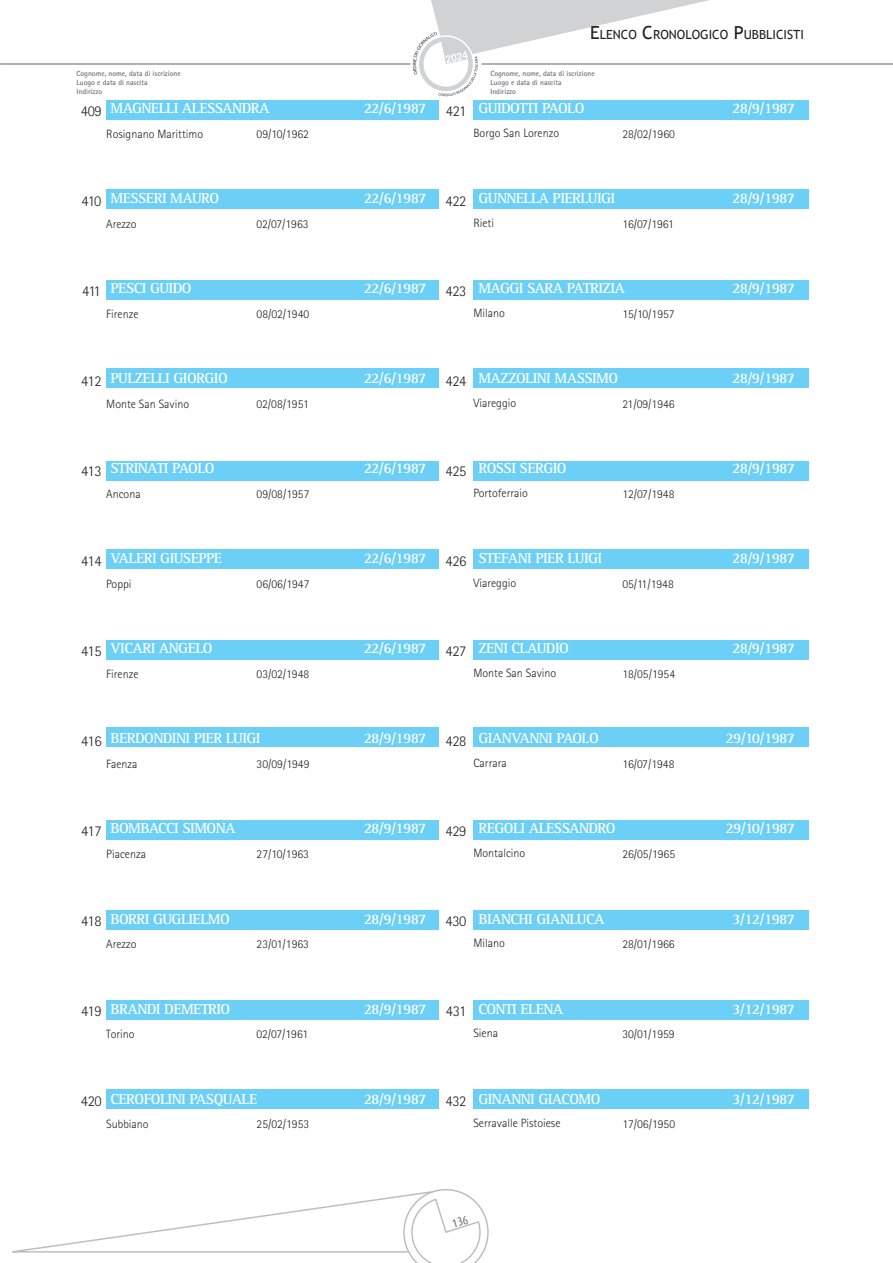
<style>
.page{position:relative;width:893px;height:1263px;background:#fff}
.page>*{position:absolute;margin:0;border:0;box-sizing:border-box;transform-origin:0 0}
.t1{font:700 15px "Rotis Serif";letter-spacing:-.04em;color:#fff}
.t2{font:300 15px "Rotis Sans Serif";letter-spacing:-.025em;color:#231f20}
.t3{font:12.6px "Trebuchet MS";color:#231f20}
.t4{font:300 12px "Rotis Sans Serif";color:#231f20}
.t5{font:700 7.5px/9px "Rotis Sans Serif";color:#6f7073}
.s1{font-size:18px}
</style>
<div class="page">
<hr style="left:481px;top:63px;width:412px;height:2px;background:#939598">
<hr style="left:0;top:63px;width:410px;height:2px;background:#939598">
<svg style="left:413px;top:0;width:332px;height:96px"></svg>
<div style="left:78px;top:1000px;width:731px;height:19px;background:#6bcff6"></div>
<div style="left:78px;top:1090px;width:731px;height:19px;background:#6bcff6"></div>
<div style="left:78px;top:550px;width:731px;height:19px;background:#6bcff6"></div>
<div style="left:78px;top:461px;width:731px;height:19px;background:#6bcff6"></div>
<div style="left:78px;top:368px;width:731px;height:19px;background:#6bcff6"></div>
<div style="left:78px;top:281px;width:731px;height:19px;background:#6bcff6"></div>
<div style="left:78px;top:910px;width:731px;height:19px;background:#6bcff6"></div>
<div style="left:78px;top:820px;width:731px;height:19px;background:#6bcff6"></div>
<div style="left:78px;top:727px;width:731px;height:20px;background:#6bcff6"></div>
<div style="left:78px;top:641px;width:731px;height:19px;background:#6bcff6"></div>
<div style="left:78px;top:190px;width:731px;height:19px;background:#6bcff6"></div>
<div style="left:78px;top:100px;width:731px;height:19px;background:#6bcff6"></div>
<div style="left:77px;top:100px;width:29px;height:1079px;background:#fff"></div>
<div style="left:439px;top:100px;width:34px;height:1079px;background:#fff"></div>
<svg style="left:12px;top:1189px;width:477px;height:74px"></svg>
<p class="t3" style="left:590px;top:28px;width:215px"><span class="s1">E</span>LENCO <span class="s1">C</span>RONOLOGICO <span class="s1">P</span>UBBLICISTI</p>
<p class="t5" style="left:77px;top:69px;width:106px">Cognome, nome, data di iscrizione<br>Luogo e data di nascita<br>Indirizzo</p>
<p class="t5" style="left:490px;top:69px;width:106px">Cognome, nome, data di iscrizione<br>Luogo e data di nascita<br>Indirizzo</p>
<p class="t2" style="left:81px;top:102px;width:22px">409</p>
<p class="t1" style="left:111px;top:100px;width:161px">MAGNELLI ALESSANDRA</p>
<p class="t1" style="left:364px;top:100px;width:64px">22/6/1987</p>
<p class="t2" style="left:446px;top:102px;width:22px">421</p>
<p class="t1" style="left:478px;top:100px;width:107px">GUIDOTTI PAOLO</p>
<p class="t4" style="left:106px;top:127px;width:98px">Rosignano Marittimo</p>
<p class="t4" style="left:257px;top:127px;width:54px">09/10/1962</p>
<p class="t4" style="left:473px;top:126px;width:87px">Borgo San Lorenzo</p>
<p class="t4" style="left:622px;top:127px;width:54px">28/02/1960</p>
<p class="t2" style="left:82px;top:192px;width:21px">410</p>
<p class="t1" style="left:111px;top:190px;width:110px">MESSERI MAURO</p>
<p class="t1" style="left:364px;top:190px;width:64px">22/6/1987</p>
<p class="t2" style="left:446px;top:192px;width:22px">422</p>
<p class="t1" style="left:478px;top:190px;width:138px">GUNNELLA PIERLUIGI</p>
<p class="t4" style="left:106px;top:217px;width:32px">Arezzo</p>
<p class="t4" style="left:257px;top:217px;width:53px">02/07/1963</p>
<p class="t4" style="left:473px;top:216px;width:22px">Rieti</p>
<p class="t4" style="left:622px;top:217px;width:53px">16/07/1961</p>
<p class="t2" style="left:82px;top:282px;width:20px">411</p>
<p class="t1" style="left:111px;top:280px;width:83px">PESCI GUIDO</p>
<p class="t1" style="left:364px;top:280px;width:64px">22/6/1987</p>
<p class="t2" style="left:446px;top:282px;width:22px">423</p>
<p class="t1" style="left:478px;top:280px;width:148px">MAGGI SARA PATRIZIA</p>
<p class="t4" style="left:106px;top:307px;width:34px">Firenze</p>
<p class="t4" style="left:257px;top:307px;width:54px">08/02/1940</p>
<p class="t4" style="left:473px;top:306px;width:33px">Milano</p>
<p class="t4" style="left:622px;top:307px;width:54px">15/10/1957</p>
<p class="t2" style="left:81px;top:372px;width:22px">412</p>
<p class="t1" style="left:111px;top:370px;width:119px">PULZELLI GIORGIO</p>
<p class="t1" style="left:364px;top:370px;width:64px">22/6/1987</p>
<p class="t2" style="left:446px;top:372px;width:22px">424</p>
<p class="t1" style="left:478px;top:370px;width:141px">MAZZOLINI MASSIMO</p>
<p class="t4" style="left:106px;top:397px;width:84px">Monte San Savino</p>
<p class="t4" style="left:257px;top:397px;width:54px">02/08/1951</p>
<p class="t4" style="left:473px;top:396px;width:44px">Viareggio</p>
<p class="t4" style="left:622px;top:397px;width:54px">21/09/1946</p>
<p class="t2" style="left:81px;top:462px;width:22px">413</p>
<p class="t1" style="left:111px;top:460px;width:105px">STRINATI PAOLO</p>
<p class="t1" style="left:364px;top:460px;width:64px">22/6/1987</p>
<p class="t2" style="left:446px;top:462px;width:22px">425</p>
<p class="t1" style="left:478px;top:460px;width:90px">ROSSI SERGIO</p>
<p class="t4" style="left:106px;top:487px;width:36px">Ancona</p>
<p class="t4" style="left:257px;top:487px;width:54px">09/08/1957</p>
<p class="t4" style="left:473px;top:486px;width:56px">Portoferraio</p>
<p class="t4" style="left:622px;top:487px;width:54px">12/07/1948</p>
<p class="t2" style="left:81px;top:552px;width:22px">414</p>
<p class="t1" style="left:111px;top:550px;width:113px">VALERI GIUSEPPE</p>
<p class="t1" style="left:364px;top:550px;width:64px">22/6/1987</p>
<p class="t2" style="left:446px;top:552px;width:22px">426</p>
<p class="t1" style="left:478px;top:550px;width:125px">STEFANI PIER LUIGI</p>
<p class="t4" style="left:106px;top:577px;width:27px">Poppi</p>
<p class="t4" style="left:257px;top:577px;width:54px">06/06/1947</p>
<p class="t4" style="left:473px;top:576px;width:44px">Viareggio</p>
<p class="t4" style="left:622px;top:577px;width:53px">05/11/1948</p>
<p class="t2" style="left:81px;top:642px;width:22px">415</p>
<p class="t1" style="left:111px;top:640px;width:104px">VICARI ANGELO</p>
<p class="t1" style="left:364px;top:640px;width:64px">22/6/1987</p>
<p class="t2" style="left:446px;top:642px;width:22px">427</p>
<p class="t1" style="left:478px;top:640px;width:92px">ZENI CLAUDIO</p>
<p class="t4" style="left:106px;top:667px;width:34px">Firenze</p>
<p class="t4" style="left:257px;top:667px;width:54px">03/02/1948</p>
<p class="t4" style="left:473px;top:666px;width:84px">Monte San Savino</p>
<p class="t4" style="left:622px;top:667px;width:54px">18/05/1954</p>
<p class="t2" style="left:81px;top:732px;width:22px">416</p>
<p class="t1" style="left:111px;top:730px;width:152px">BERDONDINI PIER LUIGI</p>
<p class="t1" style="left:364px;top:730px;width:64px">28/9/1987</p>
<p class="t2" style="left:446px;top:732px;width:22px">428</p>
<p class="t1" style="left:478px;top:730px;width:122px">GIANVANNI PAOLO</p>
<p class="t4" style="left:106px;top:757px;width:33px">Faenza</p>
<p class="t4" style="left:257px;top:757px;width:54px">30/09/1949</p>
<p class="t4" style="left:473px;top:756px;width:35px">Carrara</p>
<p class="t4" style="left:622px;top:757px;width:54px">16/07/1948</p>
<p class="t2" style="left:81px;top:822px;width:22px">417</p>
<p class="t1" style="left:111px;top:820px;width:127px">BOMBACCI SIMONA</p>
<p class="t1" style="left:364px;top:820px;width:64px">28/9/1987</p>
<p class="t2" style="left:446px;top:822px;width:22px">429</p>
<p class="t1" style="left:478px;top:820px;width:139px">REGOLI ALESSANDRO</p>
<p class="t4" style="left:106px;top:847px;width:41px">Piacenza</p>
<p class="t4" style="left:257px;top:847px;width:54px">27/10/1963</p>
<p class="t4" style="left:473px;top:846px;width:53px">Montalcino</p>
<p class="t4" style="left:622px;top:847px;width:54px">26/05/1965</p>
<p class="t2" style="left:81px;top:912px;width:22px">418</p>
<p class="t1" style="left:111px;top:910px;width:121px">BORRI GUGLIELMO</p>
<p class="t1" style="left:364px;top:910px;width:64px">28/9/1987</p>
<p class="t2" style="left:446px;top:912px;width:22px">430</p>
<p class="t1" style="left:478px;top:910px;width:128px">BIANCHI GIANLUCA</p>
<p class="t4" style="left:106px;top:937px;width:32px">Arezzo</p>
<p class="t4" style="left:257px;top:937px;width:54px">23/01/1963</p>
<p class="t4" style="left:473px;top:936px;width:33px">Milano</p>
<p class="t4" style="left:622px;top:937px;width:54px">28/01/1966</p>
<p class="t2" style="left:81px;top:1002px;width:22px">419</p>
<p class="t1" style="left:111px;top:1000px;width:121px">BRANDI DEMETRIO</p>
<p class="t1" style="left:364px;top:1000px;width:64px">28/9/1987</p>
<p class="t2" style="left:446px;top:1002px;width:22px">431</p>
<p class="t1" style="left:478px;top:1000px;width:86px">CONTI ELENA</p>
<p class="t4" style="left:106px;top:1027px;width:30px">Torino</p>
<p class="t4" style="left:257px;top:1027px;width:53px">02/07/1961</p>
<p class="t4" style="left:473px;top:1026px;width:26px">Siena</p>
<p class="t4" style="left:622px;top:1027px;width:54px">30/01/1959</p>
<p class="t2" style="left:81px;top:1092px;width:22px">420</p>
<p class="t1" style="left:111px;top:1090px;width:148px">CEROFOLINI PASQUALE</p>
<p class="t1" style="left:364px;top:1090px;width:64px">28/9/1987</p>
<p class="t2" style="left:446px;top:1092px;width:22px">432</p>
<p class="t1" style="left:478px;top:1090px;width:124px">GINANNI GIACOMO</p>
<p class="t4" style="left:106px;top:1117px;width:44px">Subbiano</p>
<p class="t4" style="left:257px;top:1117px;width:54px">25/02/1953</p>
<p class="t4" style="left:473px;top:1116px;width:89px">Serravalle Pistoiese</p>
<p class="t4" style="left:622px;top:1117px;width:54px">17/06/1950</p>
<p class="t1" style="left:732px;top:100px;width:64px">28/9/1987</p>
<p class="t1" style="left:732px;top:190px;width:64px">28/9/1987</p>
<p class="t1" style="left:732px;top:280px;width:64px">28/9/1987</p>
<p class="t1" style="left:732px;top:370px;width:64px">28/9/1987</p>
<p class="t1" style="left:732px;top:460px;width:64px">28/9/1987</p>
<p class="t1" style="left:732px;top:550px;width:64px">28/9/1987</p>
<p class="t1" style="left:732px;top:640px;width:64px">28/9/1987</p>
<p class="t1" style="left:725px;top:730px;width:71px">29/10/1987</p>
<p class="t1" style="left:725px;top:820px;width:71px">29/10/1987</p>
<p class="t1" style="left:732px;top:910px;width:64px">3/12/1987</p>
<p class="t1" style="left:732px;top:1000px;width:64px">3/12/1987</p>
<p class="t1" style="left:732px;top:1090px;width:64px">3/12/1987</p>
</div>
